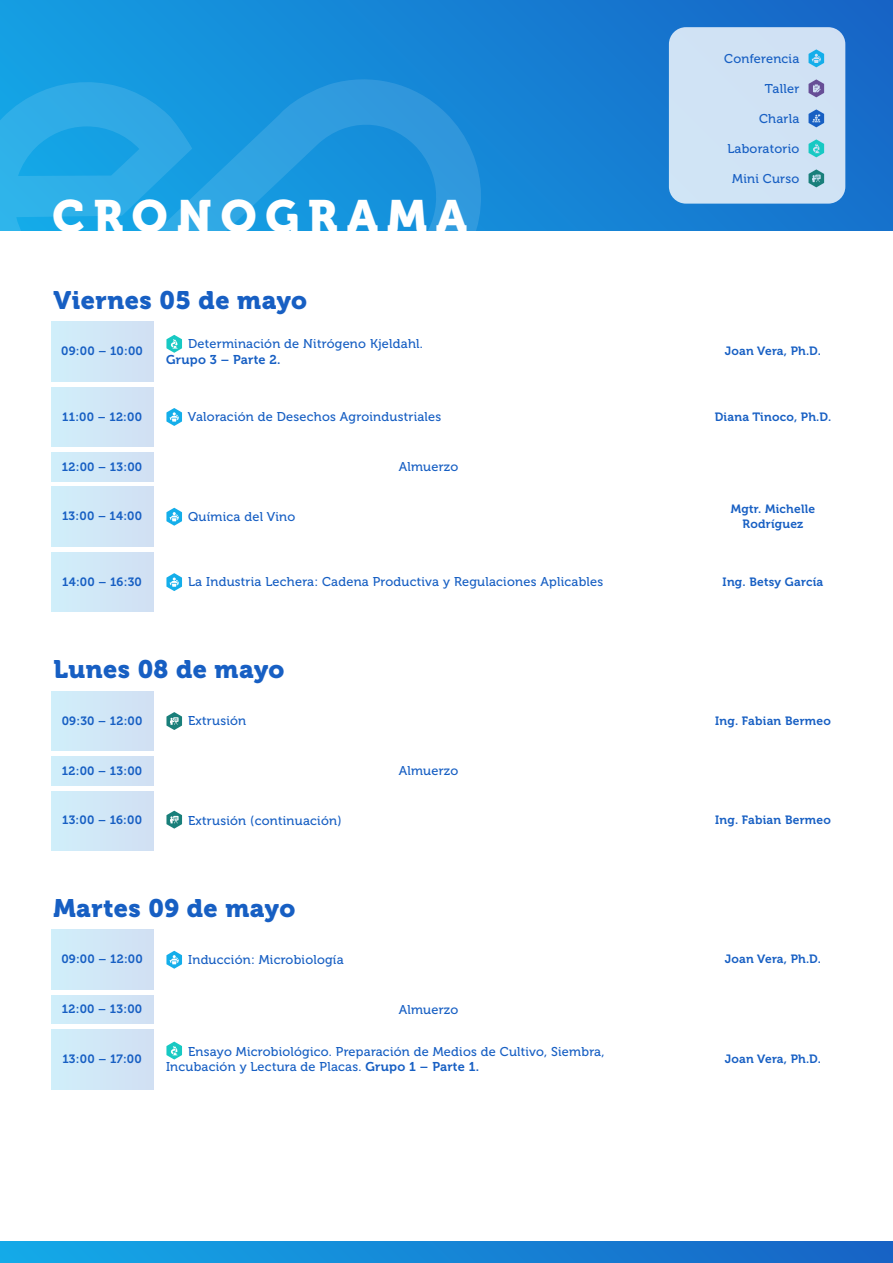
<style>
.page{position:relative;width:893px;height:1263px;background:#fff}
.page>*{position:absolute;margin:0;border:0;box-sizing:border-box;transform-origin:0 0}
.t1{font:45px "Museo 900";letter-spacing:.2em;color:#fff}
.t2{font:25.2px "Museo 900";letter-spacing:.02em;color:#175fc3}
.t3{font:12.75px/15.3px "Museo 500";letter-spacing:.02em;color:#175fc3}
.t4{font:12.75px "Museo 700";letter-spacing:.02em;color:#175fc3}
.t5{font:12px/14.4px "Museo 700";letter-spacing:.02em;color:#175fc3;text-align:center}
.s1{font-family:"Museo 700"}
</style>
<div class="page">
<div style="left:0;top:0;width:893px;height:231px;background:linear-gradient(to right,#159fe2,#176bc9)"></div>
<svg style="left:0;top:79px;width:481px;height:152px;background:#219de0"></svg>
<div style="left:0;top:1242px;width:893px;height:21px;background:linear-gradient(to right,#14aae8,#1762c5)"></div>
<div style="left:52px;top:691px;width:101px;height:60px;background:#d1e7f7"></div>
<div style="left:52px;top:757px;width:101px;height:28px;background:#d1e7f7"></div>
<div style="left:52px;top:791px;width:101px;height:59px;background:#d1e7f7"></div>
<div style="left:52px;top:387px;width:101px;height:60px;background:#d1e7f7"></div>
<div style="left:52px;top:453px;width:101px;height:28px;background:#d1e7f7"></div>
<div style="left:52px;top:487px;width:101px;height:59px;background:#d1e7f7"></div>
<div style="left:52px;top:552px;width:101px;height:60px;background:#d1e7f7"></div>
<div style="left:52px;top:322px;width:101px;height:59px;background:#d1e7f7"></div>
<div style="left:52px;top:930px;width:101px;height:59px;background:#d1e7f7"></div>
<div style="left:52px;top:995px;width:101px;height:29px;background:#d1e7f7"></div>
<div style="left:52px;top:1030px;width:101px;height:59px;background:#d1e7f7"></div>
<div style="left:669px;top:27px;width:176px;height:177px;background:#d0e3f5;border-radius:17px"></div>
<svg style="left:808px;top:109px;width:16px;height:18px"></svg>
<svg style="left:808px;top:139px;width:16px;height:18px"></svg>
<svg style="left:808px;top:169px;width:16px;height:18px"></svg>
<svg style="left:808px;top:49px;width:16px;height:18px"></svg>
<svg style="left:808px;top:79px;width:16px;height:18px"></svg>
<svg style="left:166px;top:408px;width:16px;height:18px"></svg>
<svg style="left:166px;top:508px;width:16px;height:18px"></svg>
<svg style="left:166px;top:335px;width:16px;height:18px"></svg>
<svg style="left:166px;top:573px;width:16px;height:18px"></svg>
<svg style="left:166px;top:951px;width:16px;height:18px"></svg>
<svg style="left:166px;top:712px;width:16px;height:18px"></svg>
<svg style="left:166px;top:811px;width:16px;height:17px"></svg>
<svg style="left:166px;top:1042px;width:16px;height:17px"></svg>
<h1 class="t1" style="left:52px;top:191px;width:416px">CRONOGRAMA</h1>
<h2 class="t2" style="left:53px;top:285px;width:255px">Viernes 05 de mayo</h2>
<p class="t3" style="left:724px;top:51px;width:77px">Conferencia</p>
<p class="t3" style="left:765px;top:81px;width:36px">Taller</p>
<p class="t3" style="left:759px;top:111px;width:42px">Charla</p>
<p class="t3" style="left:727px;top:141px;width:73px">Laboratorio</p>
<p class="t3" style="left:732px;top:171px;width:69px">Mini Curso</p>
<p class="t3" style="left:188px;top:336px;width:236px">Determinación de Nitrógeno Kjeldahl.</p>
<p class="t4" style="left:166px;top:352px;width:116px">Grupo 3 – Parte 2.</p>
<p class="t5" style="left:61px;top:344px;width:83px">09:00 – 10:00</p>
<p class="t5" style="left:725px;top:344px;width:98px">Joan Vera, Ph.D.</p>
<p class="t5" style="left:62px;top:409px;width:82px">11:00 – 12:00</p>
<p class="t3" style="left:188px;top:410px;width:255px">Valoración de Desechos Agroindustriales</p>
<p class="t5" style="left:715px;top:409px;width:118px">Diana Tinoco, Ph.D.</p>
<p class="t5" style="left:62px;top:459px;width:82px">12:00 – 13:00</p>
<p class="t3" style="left:399px;top:459px;width:61px">Almuerzo</p>
<p class="t5" style="left:62px;top:509px;width:82px">13:00 – 14:00</p>
<p class="t3" style="left:188px;top:509px;width:109px">Química del Vino</p>
<p class="t5" style="left:731px;top:502px;width:86px">Mgtr. Michelle<br>Rodríguez</p>
<p class="t5" style="left:62px;top:575px;width:81px">14:00 – 16:30</p>
<p class="t3" style="left:188px;top:575px;width:417px">La Industria Lechera: Cadena Productiva y Regulaciones Aplicables</p>
<p class="t5" style="left:723px;top:575px;width:102px">Ing. Betsy García</p>
<h2 class="t2" style="left:53px;top:655px;width:233px">Lunes 08 de mayo</h2>
<p class="t5" style="left:62px;top:713px;width:82px">09:30 – 12:00</p>
<p class="t3" style="left:188px;top:714px;width:60px">Extrusión</p>
<p class="t5" style="left:715px;top:713px;width:117px">Ing. Fabian Bermeo</p>
<p class="t5" style="left:62px;top:763px;width:82px">12:00 – 13:00</p>
<p class="t3" style="left:399px;top:763px;width:61px">Almuerzo</p>
<p class="t5" style="left:62px;top:813px;width:82px">13:00 – 16:00</p>
<p class="t3" style="left:188px;top:813px;width:155px">Extrusión (continuación)</p>
<p class="t5" style="left:715px;top:813px;width:117px">Ing. Fabian Bermeo</p>
<h2 class="t2" style="left:53px;top:893px;width:243px">Martes 09 de mayo</h2>
<p class="t5" style="left:61px;top:952px;width:83px">09:00 – 12:00</p>
<p class="t3" style="left:188px;top:952px;width:157px">Inducción: Microbiología</p>
<p class="t5" style="left:725px;top:952px;width:98px">Joan Vera, Ph.D.</p>
<p class="t5" style="left:62px;top:1002px;width:82px">12:00 – 13:00</p>
<p class="t3" style="left:399px;top:1002px;width:61px">Almuerzo</p>
<p class="t3" style="left:166px;top:1044px;width:440px;text-indent:22px">Ensayo Microbiológico. Preparación de Medios de Cultivo, Siembra,<br>Incubación y Lectura de Placas. <span class="s1">Grupo 1 – Parte 1.</span></p>
<p class="t5" style="left:62px;top:1052px;width:81px">13:00 – 17:00</p>
<p class="t5" style="left:725px;top:1052px;width:98px">Joan Vera, Ph.D.</p>
</div>
